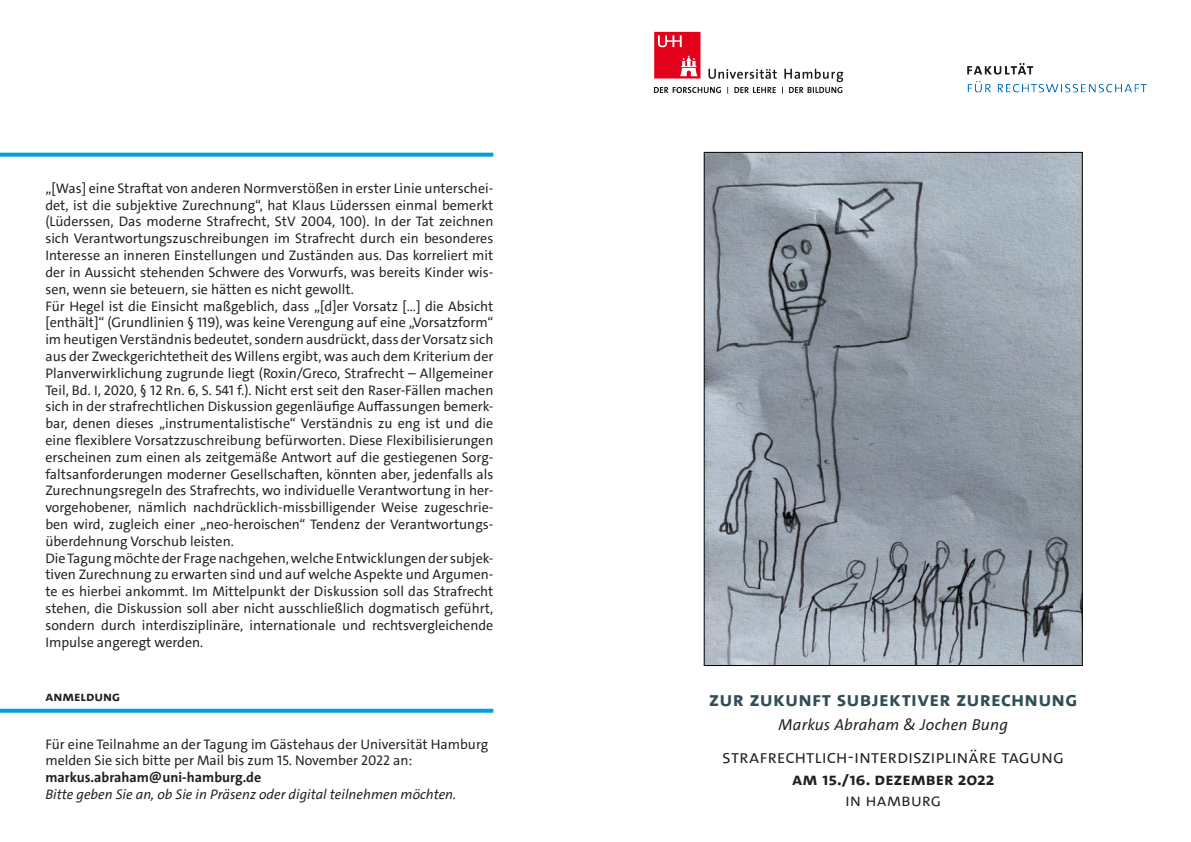
<style>
.page{position:relative;width:1191px;height:842px;background:#fff}
.page>*{position:absolute;margin:0;border:0;box-sizing:border-box;transform-origin:0 0}
.t1{font:21px "The Sans UHH Bold Caps";letter-spacing:.01em;color:#314e58}
.t2{font:19px "The Sans UHH Semi Light Caps";letter-spacing:-.01em;color:#231f20}
.t3{font:18px "The Sans UHH Bold Caps";letter-spacing:-.005em;color:#231f20}
.t4{font:18px "The Sans UHH Semi Light Caps";letter-spacing:-.015em;color:#231f20}
.t5{font:italic 16px "The Sans UHH";letter-spacing:.01em;color:#231f20}
.t6{font:14px/16.8px "The Sans UHH";color:#231f20}
.t7{font:italic 14px "The Sans UHH";color:#231f20}
.t8{font:700 14px "The Sans UHH";color:#231f20}
.t9{font:14px "The Sans UHH Bold Caps";color:#231f20}
</style>
<div class="page">
<img style="left:654px;top:31px;width:190px;height:63px">
<img style="left:967px;top:63px;width:180px;height:30px">
<svg style="left:0;top:153px;width:493px;height:4px;background:#14a8da"></svg>
<img style="left:705px;top:154px;width:375px;height:510px">
<svg style="left:0;top:709px;width:493px;height:4px;background:#0fa6d9"></svg>
<p class="t6" style="left:45px;top:180px;width:449px">„[Was] eine Straftat von anderen Normverstößen in erster Linie unterschei&shy;det, ist die subjektive Zurechnung“, hat Klaus Lüderssen einmal bemerkt (Lüderssen, Das moderne Strafrecht, StV 2004, 100). In der Tat zeichnen sich Verantwortungszuschreibungen im Strafrecht durch ein besonderes Interesse an inneren Einstellungen und Zuständen aus. Das korreliert mit der in Aussicht stehenden Schwere des Vorwurfs, was bereits Kinder wis&shy;sen, wenn sie beteuern, sie hätten es nicht gewollt.<br>Für Hegel ist die Einsicht maßgeblich, dass „[d]er Vorsatz […] die Absicht [enthält]“ (Grundlinien § 119), was keine Verengung auf eine „Vorsatzform“ im heutigen Verständnis bedeutet, sondern ausdrückt, dass der Vorsatz sich aus der Zweckgerichtetheit des Willens ergibt, was auch dem Kriterium der Planverwirklichung zugrunde liegt (Roxin/Greco, Strafrecht – Allgemeiner Teil, Bd. I, 2020, § 12 Rn. 6, S. 541 f.). Nicht erst seit den Raser-Fällen machen sich in der strafrechtlichen Diskussion gegenläufige Auffassungen bemerk&shy;bar, denen dieses „instrumentalistische“ Verständnis zu eng ist und die eine flexiblere Vorsatzzuschreibung befürworten. Diese Flexibilisierungen erscheinen zum einen als zeitgemäße Antwort auf die gestiegenen Sorg&shy;faltsanforderungen moderner Gesellschaften, könnten aber, jedenfalls als Zurechnungsregeln des Strafrechts, wo individuelle Verantwortung in her&shy;vorgehobener, nämlich nachdrücklich-missbilligender Weise zugeschrie&shy;ben wird, zugleich einer „neo-heroischen“ Tendenz der Verantwortungs&shy;überdehnung Vorschub leisten.<br>Die Tagung möchte der Frage nachgehen, welche Entwicklungen der subjek&shy;tiven Zurechnung zu erwarten sind und auf welche Aspekte und Argumen&shy;te es hierbei ankommt. Im Mittelpunkt der Diskussion soll das Strafrecht stehen, die Diskussion soll aber nicht ausschließlich dogmatisch geführt, sondern durch interdisziplinäre, internationale und rechtsvergleichende Impulse angeregt werden.</p>
<p class="t9" style="left:45px;top:687px;width:76px">Anmeldung</p>
<p class="t6" style="left:45px;top:735px;width:444px">Für eine Teilnahme an der Tagung im Gästehaus der Universität Hamburg melden Sie sich bitte per Mail bis zum 15. November 2022 an:</p>
<p class="t8" style="left:45px;top:768px;width:217px">markus.abraham@uni-hamburg.de</p>
<p class="t7" style="left:45px;top:785px;width:412px">Bitte geben Sie an, ob Sie in Präsenz oder digital teilnehmen möchten.</p>
<h1 class="t1" style="left:709px;top:685px;width:370px">Zur Zukunft subjektiver Zurechnung</h1>
<p class="t5" style="left:778px;top:714px;width:231px">Markus Abraham &amp; Jochen Bung</p>
<h2 class="t2" style="left:722px;top:745px;width:343px">Strafrechtlich-interdisziplinäre Tagung</h2>
<p class="t3" style="left:792px;top:767px;width:204px">am 15./16. Dezember 2022</p>
<p class="t4" style="left:845px;top:789px;width:97px">in Hamburg</p>
</div>
